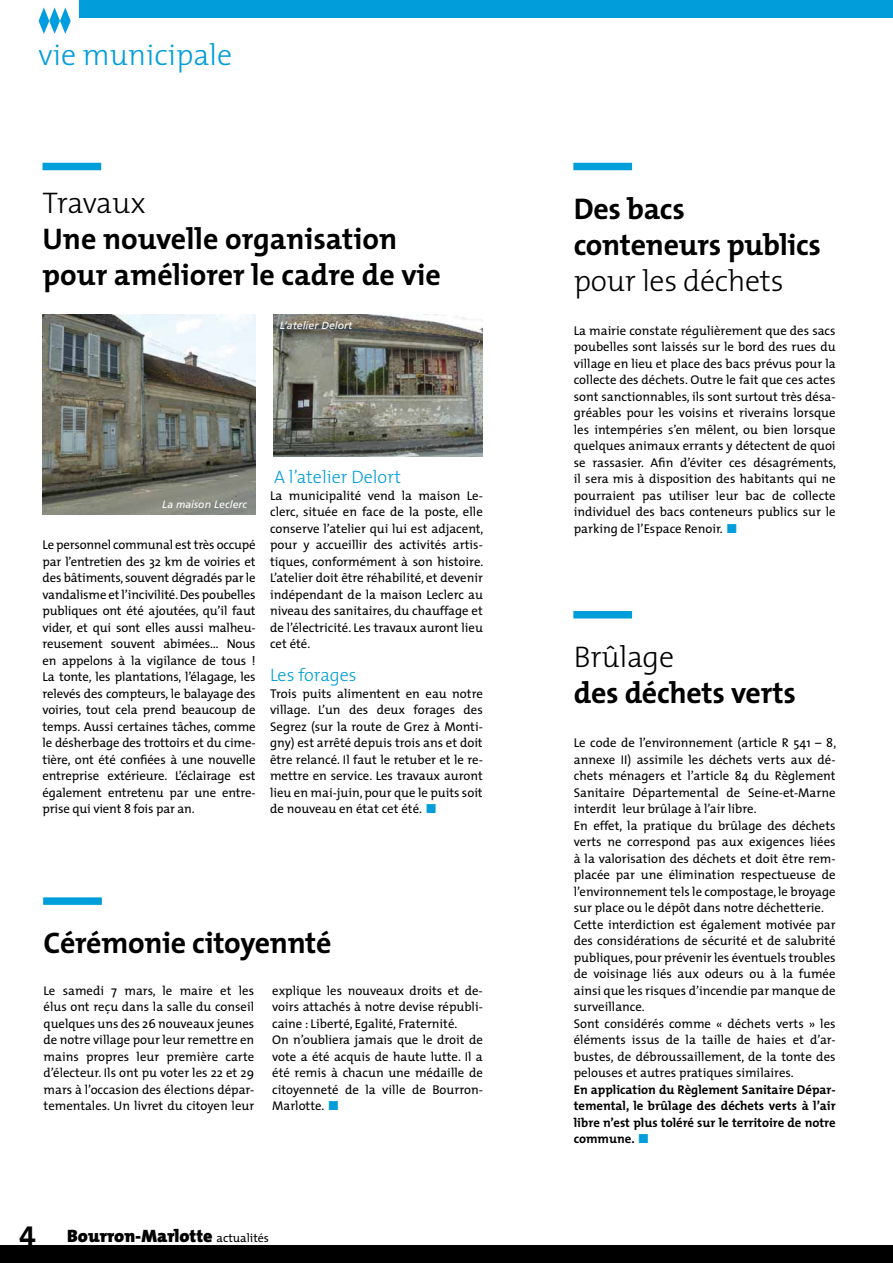
<style>
.page{position:relative;width:893px;height:1263px;background:#fff}
.page>*{position:absolute;margin:0;border:0;box-sizing:border-box;transform-origin:0 0}
.t1{font:700 30px/36px "The Mix";letter-spacing:-.01em;color:#000}
.t2{font:300 30px "The Mix";letter-spacing:-.01em;color:#000}
.t3{font:300 30px "The Mix";color:#009ddb}
.t4{font:900 18px "The Mix";color:#000}
.t5{font:300 18px "The Mix";color:#009ddb}
.t6{font:12.75px/16.5px "The Mix";color:#000;text-align:justify}
.t7{font:700 12.75px/16.5px "The Mix";color:#000;text-align:justify}
.t8{font:italic 10.5px "Frutiger";color:#fff}
.s1{font-family:"Scala Sans Bold Expert";font-size:13.5px;color:#009ddb}
.s2{font-weight:700;font-size:30px}
.s3{font-weight:400;font-size:12px}
.s4{font-family:"Scala Sans Bold Expert";font-weight:400;font-size:13.5px;color:#009ddb}
</style>
<div class="page">
<div style="left:0;top:1245px;width:893px;height:18px;background:#000"></div>
<svg style="left:39px;top:7px;width:32px;height:27px"></svg>
<div style="left:79px;top:0;width:814px;height:17px;background:#009ddb"></div>
<div style="left:43px;top:897px;width:59px;height:8px;background:#009ddb"></div>
<div style="left:573px;top:163px;width:59px;height:7px;background:#009ddb"></div>
<div style="left:43px;top:163px;width:58px;height:7px;background:#009ddb"></div>
<img style="left:43px;top:314px;width:213px;height:201px">
<img style="left:274px;top:314px;width:209px;height:142px">
<div style="left:573px;top:611px;width:59px;height:7px;background:#009ddb"></div>
<h1 class="t3" style="left:39px;top:30px;width:195px">vie municipale</h1>
<h1 class="t2" style="left:43px;top:178px;width:105px">Travaux</h1>
<h1 class="t1" style="left:43px;top:220px;width:400px">Une nouvelle organisation pour améliorer le cadre de vie</h1>
<p class="t8" style="left:280px;top:320px;width:74px">L’atelier Delort</p>
<p class="t8" style="left:162px;top:498px;width:87px">La maison Leclerc</p>
<p class="t6" style="left:43px;top:536px;width:215px">Le personnel communal est très occupé par l’entretien des 32 km de voiries et des bâtiments, souvent dégradés par le vandalisme et l’incivilité. Des poubelles publiques ont été ajoutées, qu’il faut vider, et qui sont elles aussi malheu&shy;reusement souvent abimées… Nous en appelons à la vigilance de tous !<br>La tonte, les plantations, l’élagage, les relevés des compteurs, le balayage des voiries, tout cela prend beaucoup de temps. Aussi certaines tâches, comme le désherbage des trottoirs et du cime&shy;tière, ont été confiées à une nouvelle entreprise extérieure. L’éclairage est également entretenu par une entre&shy;prise qui vient 8 fois par an.</p>
<h2 class="t5" style="left:270px;top:462px;width:132px">A l’atelier Delort</h2>
<p class="t6" style="left:270px;top:487px;width:215px">La municipalité vend la maison Le&shy;clerc, située en face de la poste, elle conserve l’atelier qui lui est adjacent, pour y accueillir des activités artis&shy;tiques, conformément à son histoire.<br>L’atelier doit être réhabilité, et devenir indépendant de la maison Leclerc au niveau des sanitaires, du chauffage et de l’électricité. Les travaux auront lieu cet été.</p>
<h2 class="t5" style="left:270px;top:660px;width:88px">Les forages</h2>
<p class="t6" style="left:270px;top:685px;width:214px">Trois puits alimentent en eau notre village. L’un des deux forages des Segrez (sur la route de Grez à Monti&shy;gny) est arrêté depuis trois ans et doit être relancé. Il faut le retuber et le re&shy;mettre en service. Les travaux auront lieu en mai-juin, pour que le puits soit de nouveau en état cet été. <span class="s1">R</span></p>
<h1 class="t1" style="left:44px;top:924px;width:290px">Cérémonie citoyennté</h1>
<p class="t6" style="left:44px;top:982px;width:212px">Le samedi 7 mars, le maire et les élus ont reçu dans la salle du conseil quelques uns des 26 nouveaux jeunes de notre village pour leur remettre en mains propres leur première carte d’électeur. Ils ont pu voter les 22 et 29 mars à l’occasion des élections dépar&shy;tementales. Un livret du citoyen leur</p>
<p class="t6" style="left:272px;top:982px;width:212px;text-align:left">explique les nouveaux droits et de&shy;voirs attachés à notre devise républi&shy;caine : Liberté, Egalité, Fraternité.<br>On n’oubliera jamais que le droit de vote a été acquis de haute lutte. Il a été remis à chacun une médaille de citoyenneté de la ville de Bourron-Marlotte. <span class="s1">R</span></p>
<h2 class="t4" style="left:19px;top:1220px;width:251px"><span class="s2">4</span> Bourron-Marlotte <span class="s3">actualités</span></h2>
<h1 class="t1" style="left:574px;top:190px;width:249px">Des bacs conteneurs publics</h1>
<h1 class="t2" style="left:574px;top:256px;width:211px">pour les déchets</h1>
<p class="t6" style="left:574px;top:322px;width:264px">La mairie constate régulièrement que des sacs poubelles sont laissés sur le bord des rues du village en lieu et place des bacs prévus pour la collecte des déchets. Outre le fait que ces actes sont sanctionnables, ils sont surtout très désa&shy;gréables pour les voisins et riverains lorsque les intempéries s’en mêlent, ou bien lorsque quelques animaux errants y détectent de quoi se rassasier. Afin d’éviter ces désagréments, il sera mis à disposition des habitants qui ne pourraient pas utiliser leur bac de collecte individuel des bacs conteneurs publics sur le parking de l’Espace Renoir. <span class="s1">R</span></p>
<h1 class="t2" style="left:574px;top:632px;width:102px">Brûlage</h1>
<h1 class="t1" style="left:574px;top:674px;width:224px">des déchets verts</h1>
<p class="t6" style="left:574px;top:734px;width:264px;text-align:left">Le code de l’environnement (article R 541 – 8, annexe II) assimile les déchets verts aux dé&shy;chets ménagers et l’article 84 du Règlement Sanitaire Départemental de Seine-et-Marne interdit leur brûlage à l’air libre.<br>En effet, la pratique du brûlage des déchets verts ne correspond pas aux exigences liées à la valorisation des déchets et doit être rem&shy;placée par une élimination respectueuse de l’environnement tels le compostage, le broyage sur place ou le dépôt dans notre déchetterie.<br>Cette interdiction est également motivée par des considérations de sécurité et de salubrité publiques, pour prévenir les éventuels troubles de voisinage liés aux odeurs ou à la fumée ainsi que les risques d’incendie par manque de surveillance.<br>Sont considérés comme « déchets verts » les éléments issus de la taille de haies et d’ar&shy;bustes, de débroussaillement, de la tonte des pelouses et autres pratiques similaires.</p>
<p class="t7" style="left:574px;top:1081px;width:263px">En application du Règlement Sanitaire Dépar&shy;temental, le brûlage des déchets verts à l’air libre n’est plus toléré sur le territoire de notre commune. <span class="s4">R</span></p>
</div>
